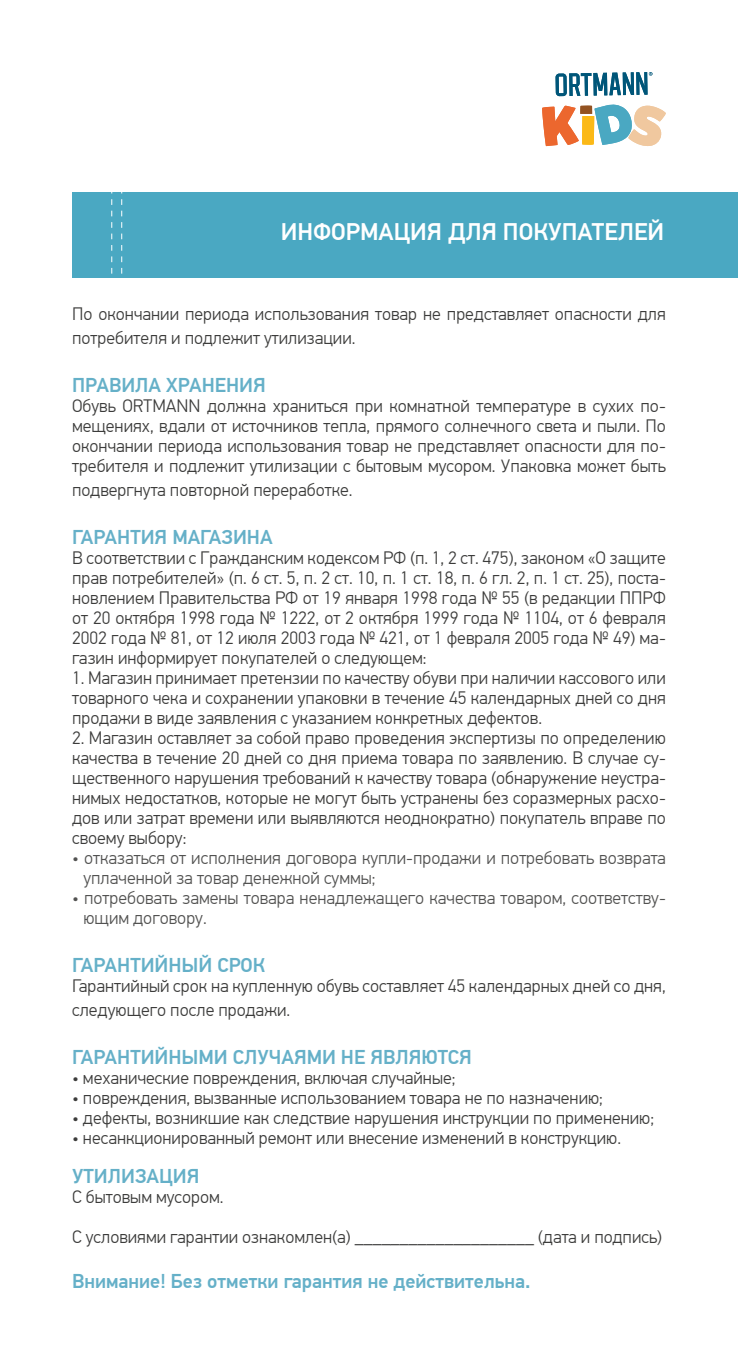
<style>
.page{position:relative;width:738px;height:1361px;background:#fff}
.page>*{position:absolute;margin:0;border:0;box-sizing:border-box;transform-origin:0 0}
.t1{font:500 24px "PF Din Text Pro";color:#fff}
.t2{font:500 20px "PF Din Text Pro";color:#65b0c8}
.t3{font:300 18px/20px "PF Din Text Pro";color:#3c3c3b;text-align:justify}
.t4{font:300 18px/20px "PF Din Text Pro";color:#525251}
</style>
<div class="page">
<svg style="left:555px;top:72px;width:97px;height:24px"></svg>
<svg style="left:542px;top:104px;width:123px;height:42px"></svg>
<div style="left:72px;top:192px;width:665px;height:86px;background:#4aa8c2"></div>
<svg style="left:121px;top:192px;width:1px;height:82px"></svg>
<svg style="left:111px;top:192px;width:1px;height:82px"></svg>
<h1 class="t1" style="left:280px;top:218px;width:385px">ИНФОРМАЦИЯ ДЛЯ ПОКУПАТЕЛЕЙ</h1>
<p class="t3" style="left:72px;top:302px;width:595px;line-height:24px">По окончании периода использования товар не представляет опасности для потребителя и подлежит утилизации.</p>
<p class="t2" style="left:72px;top:373px;width:195px">ПРАВИЛА ХРАНЕНИЯ</p>
<p class="t3" style="left:72px;top:396px;width:595px">Обувь ORTMANN должна храниться при комнатной температуре в сухих по&shy;мещениях, вдали от источников тепла, прямого солнечного света и пыли. По окончании периода использования товар не представляет опасности для по&shy;требителя и подлежит утилизации с бытовым мусором. Упаковка может быть</p>
<p class="t3" style="left:72px;top:480px;width:282px">подвергнута повторной переработке.</p>
<p class="t2" style="left:72px;top:525px;width:202px">ГАРАНТИЯ МАГАЗИНА</p>
<p class="t3" style="left:72px;top:548px;width:595px">В соответствии с Гражданским кодексом РФ (п. 1, 2 ст. 475), законом «О защите прав потребителей» (п. 6 ст. 5, п. 2 ст. 10, п. 1 ст. 18, п. 6 гл. 2, п. 1 ст. 25), поста&shy;новлением Правительства РФ от 19 января 1998 года № 55 (в редакции ППРФ от 20 октября 1998 года № 1222, от 2 октября 1999 года № 1104, от 6 февраля 2002 года № 81, от 12 июля 2003 года № 421, от 1 февраля 2005 года № 49) ма&shy;газин информирует покупателей о следующем:</p>
<p class="t3" style="left:72px;top:668px;width:595px">1. Магазин принимает претензии по качеству обуви при наличии кассового или товарного чека и сохранении упаковки в течение 45 календарных дней со дня продажи в виде заявления с указанием конкретных дефектов.</p>
<p class="t3" style="left:72px;top:728px;width:595px">2. Магазин оставляет за собой право проведения экспертизы по определению качества в течение 20 дней со дня приема товара по заявлению. В случае су&shy;щественного нарушения требований к качеству товара (обнаружение неустра&shy;нимых недостатков, которые не могут быть устранены без соразмерных расхо&shy;дов или затрат времени или выявляются неоднократно) покупатель вправе по своему выбору:</p>
<p class="t4" style="left:83px;top:848px;width:583px;text-indent:-11px">• отказаться от исполнения договора купли-продажи и потребовать возврата уплаченной за товар денежной суммы;</p>
<p class="t4" style="left:83px;top:888px;width:583px;text-indent:-11px">• потребовать замены товара ненадлежащего качества товаром, соответству&shy;ющим договору.</p>
<p class="t2" style="left:72px;top:953px;width:194px">ГАРАНТИЙНЫЙ СРОК</p>
<p class="t3" style="left:72px;top:974px;width:595px;line-height:24px">Гарантийный срок на купленную обувь составляет 45 календарных дней со дня, следующего после продажи.</p>
<p class="t2" style="left:72px;top:1045px;width:401px">ГАРАНТИЙНЫМИ СЛУЧАЯМИ НЕ ЯВЛЯЮТСЯ</p>
<p class="t3" style="left:72px;top:1068px;width:384px">• механические повреждения, включая случайные;</p>
<p class="t3" style="left:72px;top:1088px;width:532px">• повреждения, вызванные использованием товара не по назначению;</p>
<p class="t3" style="left:72px;top:1108px;width:583px">• дефекты, возникшие как следствие нарушения инструкции по применению;</p>
<p class="t3" style="left:72px;top:1128px;width:550px">• несанкционированный ремонт или внесение изменений в конструкцию.</p>
<p class="t2" style="left:72px;top:1164px;width:129px">УТИЛИЗАЦИЯ</p>
<p class="t3" style="left:72px;top:1187px;width:153px">С бытовым мусором.</p>
<p class="t3" style="left:72px;top:1227px;width:591px">С условиями гарантии ознакомлен(а) ____________________ (дата и подпись)</p>
<p class="t2" style="left:72px;top:1269px;width:459px">Внимание! Без отметки гарантия не действительна.</p>
</div>
